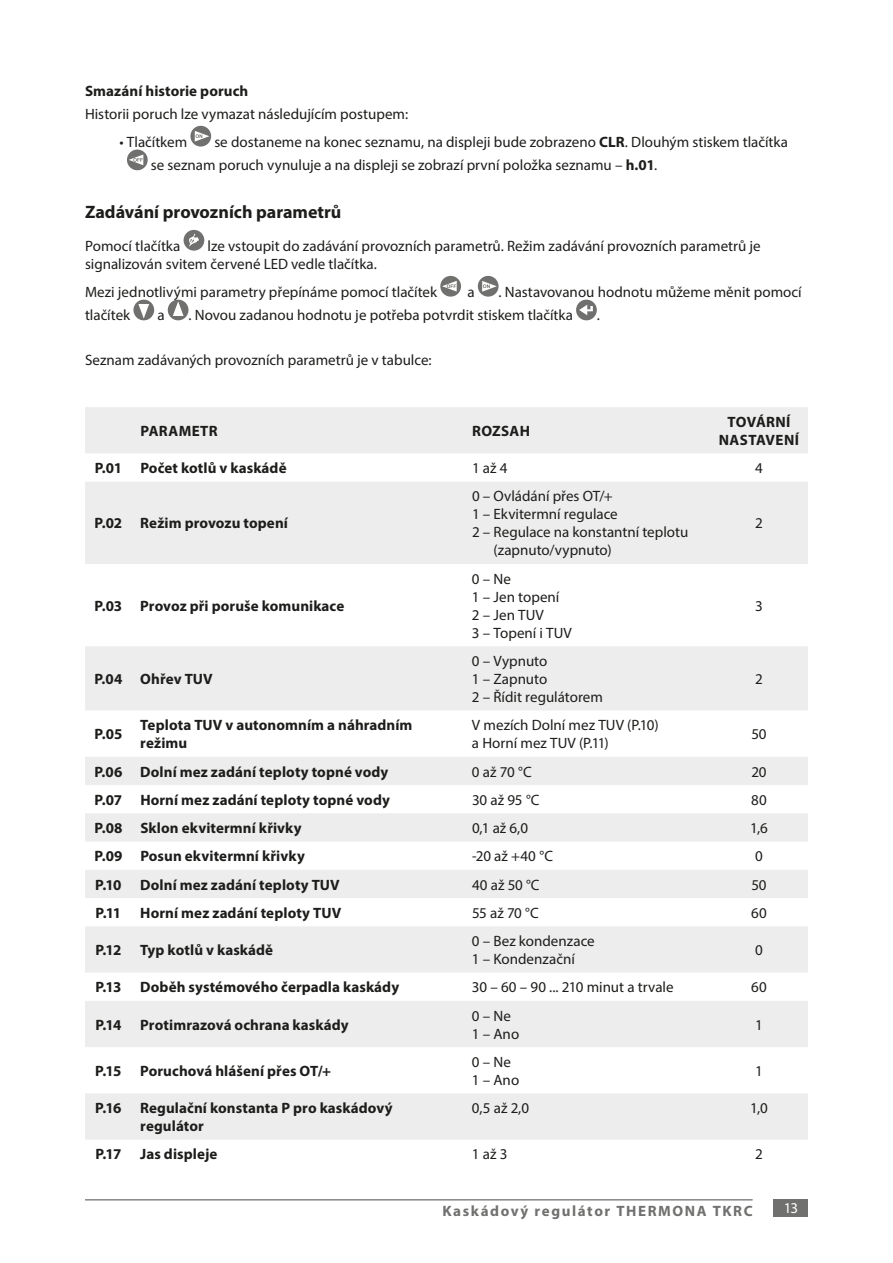
<style>
.page{position:relative;width:893px;height:1263px;background:#fff}
.page>*{position:absolute;margin:0;border:0;box-sizing:border-box;transform-origin:0 0}
.t1{font:700 18px "Myriad Pro";color:#1d1d1b}
.t2{font:15px/18px "Myriad Pro";color:#1d1d1b}
.t3{font:700 15px/18px "Myriad Pro";letter-spacing:.005em;color:#1d1d1b}
.t4{font:700 15px "Myriad Pro";letter-spacing:.105em;color:#70706f}
.t5{font:700 15px "Myriad Pro";letter-spacing:.025em;color:#1d1d1b}
.t6{font:15px "Myriad Pro";color:#fff}
.s1{font-weight:700}
</style>
<div class="page">
<div style="left:774px;top:1199px;width:34px;height:17px;background:#70706f"></div>
<hr style="left:85px;top:1199px;width:668px;height:1px;background:#70706f">
<svg style="left:190px;top:126px;width:21px;height:21px"></svg>
<svg style="left:127px;top:150px;width:21px;height:20px"></svg>
<svg style="left:184px;top:230px;width:20px;height:21px"></svg>
<svg style="left:440px;top:276px;width:21px;height:21px"></svg>
<svg style="left:478px;top:276px;width:21px;height:21px"></svg>
<svg style="left:133px;top:300px;width:21px;height:20px"></svg>
<svg style="left:168px;top:300px;width:20px;height:20px"></svg>
<svg style="left:576px;top:300px;width:21px;height:20px"></svg>
<svg style="left:85px;top:407px;width:723px;height:733px;fill:#ededed"></svg>
<p class="t3" style="left:85px;top:82px;width:165px">Smazání historie poruch</p>
<p class="t2" style="left:85px;top:104px;width:325px">Historii poruch lze vymazat následujícím postupem:</p>
<p class="t2" style="left:120px;top:132px;width:69px">• Tlačítkem</p>
<p class="t2" style="left:151px;top:129px;width:638px;line-height:23.7px;text-indent:63px">se dostaneme na konec seznamu, na displeji bude zobrazeno <span class="s1">CLR</span>. Dlouhým stiskem tlačítka se seznam poruch vynuluje a na displeji se zobrazí první položka seznamu – <span class="s1">h.01</span>.</p>
<p class="t1" style="left:85px;top:201px;width:258px">Zadávání provozních parametrů</p>
<p class="t2" style="left:85px;top:236px;width:97px">Pomocí tlačítka</p>
<p class="t2" style="left:85px;top:236px;width:677px;text-indent:122px">lze vstoupit do zadávání provozních parametrů. Režim zadávání provozních parametrů je signalizován svitem červené LED vedle tlačítka.</p>
<p class="t2" style="left:85px;top:282px;width:354px">Mezi jednotlivými parametry přepínáme pomocí tlačítek</p>
<p class="t2" style="left:467px;top:282px;width:9px">a</p>
<p class="t2" style="left:499px;top:282px;width:305px">. Nastavovanou hodnotu můžeme měnit pomocí</p>
<p class="t2" style="left:85px;top:306px;width:47px">tlačítek</p>
<p class="t2" style="left:157px;top:306px;width:9px">a</p>
<p class="t2" style="left:188px;top:306px;width:386px">. Novou zadanou hodnotu je potřeba potvrdit stiskem tlačítka</p>
<p class="t2" style="left:597px;top:306px;width:5px">.</p>
<p class="t2" style="left:85px;top:351px;width:348px">Seznam zadávaných provozních parametrů je v tabulce:</p>
<p class="t5" style="left:140px;top:421px;width:79px">PARAMETR</p>
<p class="t3" style="left:472px;top:421px;width:59px">ROZSAH</p>
<p class="t3" style="left:719px;top:412px;width:82px;text-align:center">TOVÁRNÍ<br>NASTAVENÍ</p>
<p class="t3" style="left:95px;top:459px;width:193px">P.01 Počet kotlů v kaskádě</p>
<p class="t2" style="left:472px;top:459px;width:37px">1 až 4</p>
<p class="t2" style="left:755px;top:459px;width:9px">4</p>
<p class="t3" style="left:95px;top:514px;width:195px">P.02 Režim provozu topení</p>
<p class="t2" style="left:472px;top:487px;width:142px">0 – Ovládání přes OT/+</p>
<p class="t2" style="left:472px;top:505px;width:147px">1 – Ekvitermní regulace</p>
<p class="t2" style="left:472px;top:523px;width:218px">2 – Regulace na konstantní teplotu</p>
<p class="t2" style="left:494px;top:541px;width:120px">(zapnuto/vypnuto)</p>
<p class="t2" style="left:755px;top:514px;width:9px">2</p>
<p class="t3" style="left:95px;top:596px;width:251px">P.03 Provoz při poruše komunikace</p>
<p class="t2" style="left:472px;top:569px;width:101px">0 – Ne<br>1 – Jen topení<br>2 – Jen TUV<br>3 – Topení i TUV</p>
<p class="t2" style="left:755px;top:596px;width:9px">3</p>
<p class="t3" style="left:94px;top:669px;width:120px">P.04 Ohřev TUV</p>
<p class="t2" style="left:472px;top:652px;width:132px">0 – Vypnuto<br>1 – Zapnuto<br>2 – Řídit regulátorem</p>
<p class="t2" style="left:755px;top:670px;width:9px">2</p>
<p class="t3" style="left:94px;top:725px;width:29px">P.05</p>
<p class="t3" style="left:140px;top:716px;width:274px">Teplota TUV v autonomním a náhradním režimu</p>
<p class="t2" style="left:472px;top:716px;width:188px">V mezích Dolní mez TUV (P.10) a Horní mez TUV (P.11)</p>
<p class="t2" style="left:751px;top:725px;width:17px">50</p>
<p class="t3" style="left:94px;top:762px;width:296px">P.06 Dolní mez zadání teploty topné vody</p>
<p class="t2" style="left:472px;top:762px;width:61px">0 až 70 °C</p>
<p class="t2" style="left:751px;top:762px;width:17px">20</p>
<p class="t3" style="left:95px;top:790px;width:297px">P.07 Horní mez zadání teploty topné vody</p>
<p class="t2" style="left:472px;top:790px;width:69px">30 až 95 °C</p>
<p class="t2" style="left:751px;top:790px;width:17px">80</p>
<p class="t3" style="left:94px;top:818px;width:209px">P.08 Sklon ekvitermní křivky</p>
<p class="t2" style="left:472px;top:819px;width:58px">0,1 až 6,0</p>
<p class="t2" style="left:750px;top:819px;width:19px">1,6</p>
<p class="t3" style="left:94px;top:847px;width:212px">P.09 Posun ekvitermní křivky</p>
<p class="t2" style="left:472px;top:847px;width:83px">-20 až +40 °C</p>
<p class="t2" style="left:755px;top:847px;width:9px">0</p>
<p class="t3" style="left:95px;top:875px;width:246px">P.10 Dolní mez zadání teploty TUV</p>
<p class="t2" style="left:472px;top:875px;width:69px">40 až 50 °C</p>
<p class="t2" style="left:751px;top:875px;width:17px">50</p>
<p class="t3" style="left:96px;top:903px;width:27px">P.11</p>
<p class="t3" style="left:140px;top:903px;width:202px">Horní mez zadání teploty TUV</p>
<p class="t2" style="left:472px;top:903px;width:68px">55 až 70 °C</p>
<p class="t2" style="left:751px;top:903px;width:17px">60</p>
<p class="t3" style="left:95px;top:940px;width:28px">P.12</p>
<p class="t3" style="left:140px;top:940px;width:134px">Typ kotlů v kaskádě</p>
<p class="t2" style="left:472px;top:932px;width:124px">0 – Bez kondenzace<br>1 – Kondenzační</p>
<p class="t2" style="left:755px;top:941px;width:9px">0</p>
<p class="t3" style="left:95px;top:978px;width:28px">P.13</p>
<p class="t3" style="left:140px;top:978px;width:260px">Doběh systémového čerpadla kaskády</p>
<p class="t2" style="left:472px;top:978px;width:203px">30 – 60 – 90 ... 210 minut a trvale</p>
<p class="t2" style="left:751px;top:978px;width:17px">60</p>
<p class="t3" style="left:95px;top:1015px;width:28px">P.14</p>
<p class="t3" style="left:140px;top:1015px;width:210px">Protimrazová ochrana kaskády</p>
<p class="t2" style="left:472px;top:1006px;width:49px">0 – Ne<br>1 – Ano</p>
<p class="t2" style="left:755px;top:1015px;width:9px">1</p>
<p class="t3" style="left:95px;top:1061px;width:28px">P.15</p>
<p class="t3" style="left:140px;top:1061px;width:192px">Poruchová hlášení přes OT/+</p>
<p class="t2" style="left:472px;top:1052px;width:49px">0 – Ne<br>1 – Ano</p>
<p class="t2" style="left:755px;top:1061px;width:9px">1</p>
<p class="t3" style="left:95px;top:1098px;width:28px">P.16</p>
<p class="t3" style="left:140px;top:1098px;width:254px">Regulační konstanta P pro kaskádový regulátor</p>
<p class="t2" style="left:472px;top:1099px;width:59px">0,5 až 2,0</p>
<p class="t2" style="left:750px;top:1099px;width:19px">1,0</p>
<p class="t3" style="left:95px;top:1145px;width:27px">P.17</p>
<p class="t3" style="left:140px;top:1145px;width:79px">Jas displeje</p>
<p class="t2" style="left:472px;top:1145px;width:37px">1 až 3</p>
<p class="t2" style="left:755px;top:1145px;width:9px">2</p>
<p class="t4" style="left:442px;top:1201px;width:312px">Kaskádový regulátor THERMONA TKRC</p>
<p class="t6" style="left:784px;top:1198px;width:16px">13</p>
</div>
